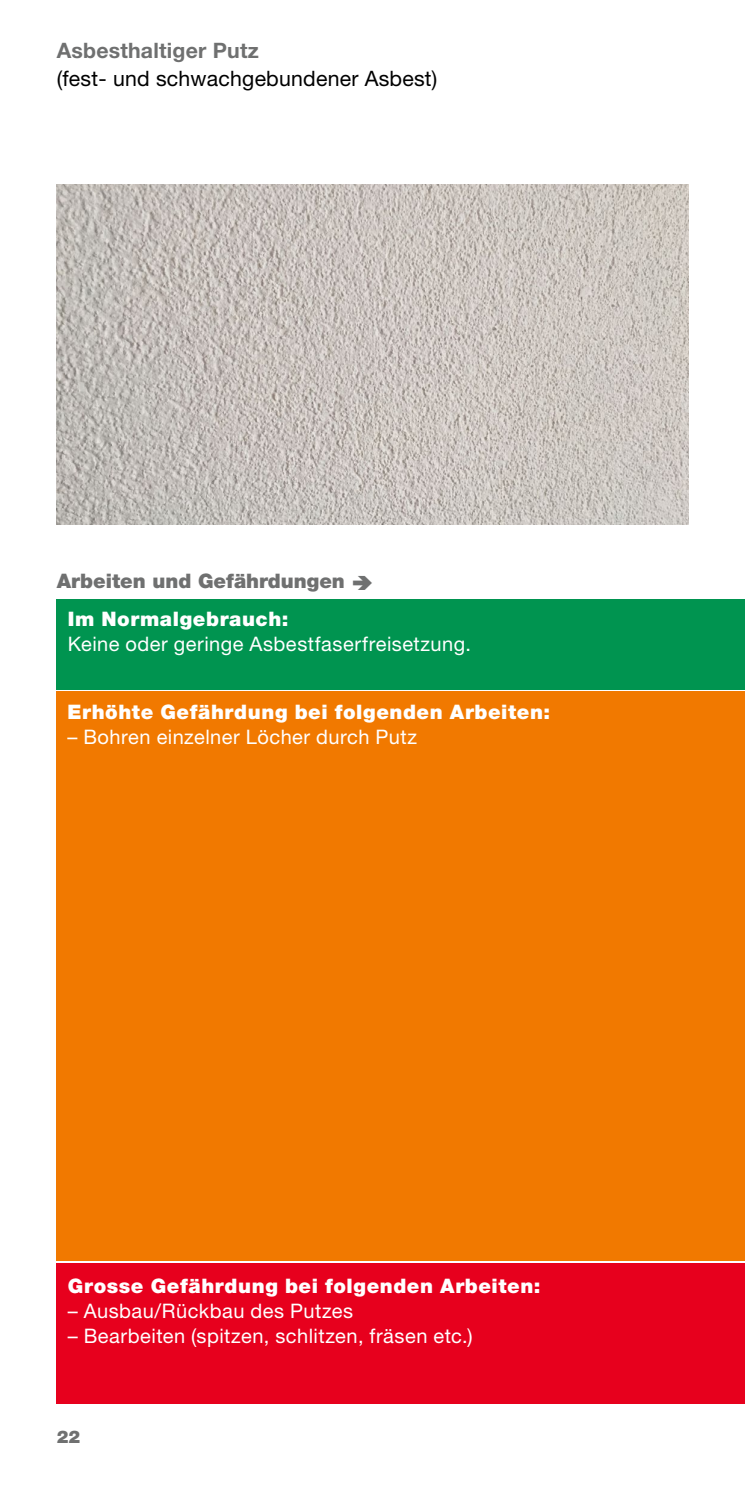
<style>
.page{position:relative;width:745px;height:1489px;background:#fff}
.page>*{position:absolute;margin:0;border:0;box-sizing:border-box;transform-origin:0 0}
.t1{font:21.25px "Helvetica Neue LT Std";letter-spacing:.01em;color:#000}
.t2{font:700 21.25px "Helvetica Neue LT Std";letter-spacing:.01em;color:#6f7070}
.t3{font:20px "Helvetica Neue LT Std";letter-spacing:.025em;color:#fff}
.t4{font:900 20px "Helvetica Neue LT Std";letter-spacing:.03em;color:#fff}
.t5{font:900 20px "Helvetica Neue LT Std";color:#6f7070}
.t6{font:900 17.5px "Helvetica Neue LT Std";color:#6f7070}
</style>
<div class="page">
<div style="left:57px;top:1263px;width:687px;height:140px;background:#e7001d"></div>
<div style="left:57px;top:691px;width:687px;height:569px;background:#f17900"></div>
<div style="left:57px;top:599px;width:687px;height:90px;background:#009450"></div>
<img style="left:57px;top:184px;width:630px;height:340px">
<p class="t2" style="left:57px;top:37px;width:203px">Asbesthaltiger Putz</p>
<p class="t1" style="left:57px;top:66px;width:382px">(fest- und schwachgebundener Asbest)</p>
<p class="t5" style="left:57px;top:569px;width:289px">Arbeiten und Gefährdungen</p>
<p class="t4" style="left:68px;top:607px;width:222px">Im Normalgebrauch:</p>
<p class="t3" style="left:68px;top:632px;width:404px">Keine oder geringe Asbestfaserfreisetzung.</p>
<p class="t4" style="left:67px;top:700px;width:484px">Erhöhte Gefährdung bei folgenden Arbeiten:</p>
<p class="t3" style="left:67px;top:725px;width:351px">– Bohren einzelner Löcher durch Putz</p>
<p class="t4" style="left:68px;top:1273px;width:474px">Grosse Gefährdung bei folgenden Arbeiten:</p>
<p class="t3" style="left:68px;top:1298px;width:287px">– Ausbau/Rückbau des Putzes</p>
<p class="t3" style="left:68px;top:1323px;width:406px">– Bearbeiten (spitzen, schlitzen, fräsen etc.)</p>
<p class="t6" style="left:57px;top:1426px;width:25px">22</p>
</div>
